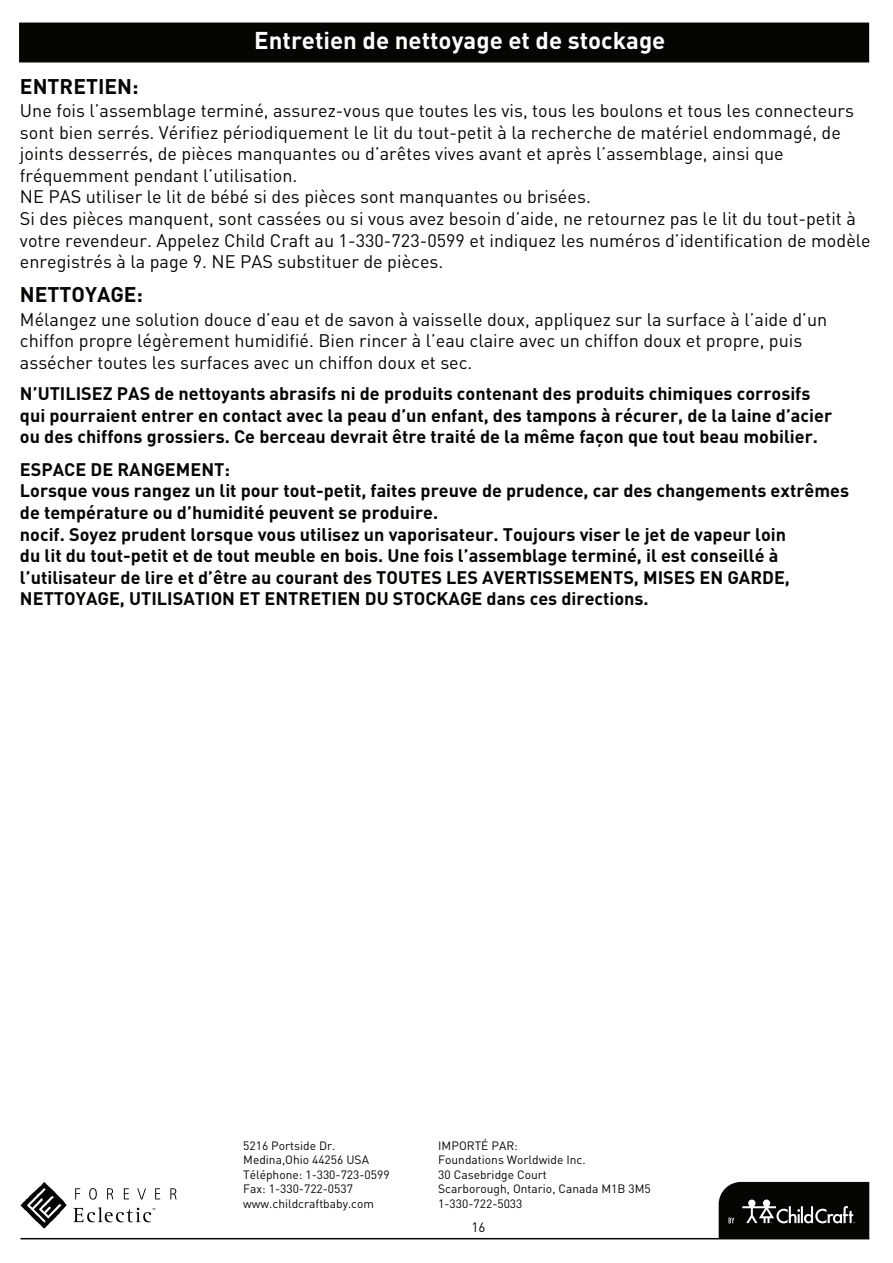
<style>
.page{position:relative;width:893px;height:1263px;background:#fff}
.page>*{position:absolute;margin:0;border:0;box-sizing:border-box;transform-origin:0 0}
.t1{font:700 24px "DIN Pro";color:#fff}
.t2{font:700 21px "DIN Pro";color:#050504}
.t3{font:18px/21.6px "DIN Pro";color:#050504}
.t4{font:700 18px/21.6px "DIN Pro";color:#050504}
.t5{font:13.5px "DIN Pro";color:#040503}
.t6{font:12px/14.4px "DIN Pro";color:#050504}
</style>
<div class="page">
<div style="left:20px;top:23px;width:848px;height:39px;background:#050504"></div>
<hr style="left:20px;top:1238px;width:849px;height:1px;background:#050504">
<svg style="left:719px;top:1182px;width:150px;height:56px;background:#1e1e1d"></svg>
<svg style="left:20px;top:1182px;width:157px;height:46px"></svg>
<h1 class="t1" style="left:254px;top:24px;width:413px">Entretien de nettoyage et de stockage</h1>
<p class="t2" style="left:20px;top:72px;width:120px">ENTRETIEN:</p>
<p class="t3" style="left:20px;top:99px;width:852px">Une fois l’assemblage terminé, assurez-vous que toutes les vis, tous les boulons et tous les connecteurs sont bien serrés. Vérifiez périodiquement le lit du tout-petit à la recherche de matériel endommagé, de joints desserrés, de pièces manquantes ou d’arêtes vives avant et après l’assemblage, ainsi que fréquemment pendant l’utilisation.<br>NE PAS utiliser le lit de bébé si des pièces sont manquantes ou brisées.<br>Si des pièces manquent, sont cassées ou si vous avez besoin d’aide, ne retournez pas le lit du tout-petit à votre revendeur. Appelez Child Craft au 1-330-723-0599 et indiquez les numéros d’identification de modèle enregistrés à la page 9. NE PAS substituer de pièces.</p>
<p class="t2" style="left:20px;top:280px;width:125px">NETTOYAGE:</p>
<p class="t3" style="left:20px;top:308px;width:809px">Mélangez une solution douce d’eau et de savon à vaisselle doux, appliquez sur la surface à l’aide d’un chiffon propre légèrement humidifié. Bien rincer à l’eau claire avec un chiffon doux et propre, puis assécher toutes les surfaces avec un chiffon doux et sec.</p>
<p class="t4" style="left:20px;top:382px;width:814px">N’UTILISEZ PAS de nettoyants abrasifs ni de produits contenant des produits chimiques corrosifs qui pourraient entrer en contact avec la peau d’un enfant, des tampons à récurer, de la laine d’acier ou des chiffons grossiers. Ce berceau devrait être traité de la même façon que tout beau mobilier.</p>
<p class="t4" style="left:20px;top:458px;width:831px">ESPACE DE RANGEMENT:<br>Lorsque vous rangez un lit pour tout-petit, faites preuve de prudence, car des changements extrêmes de température ou d’humidité peuvent se produire.<br>nocif. Soyez prudent lorsque vous utilisez un vaporisateur. Toujours viser le jet de vapeur loin<br>du lit du tout-petit et de tout meuble en bois. Une fois l’assemblage terminé, il est conseillé à l’utilisateur de lire et d’être au courant des TOUTES LES AVERTISSEMENTS, MISES EN GARDE, NETTOYAGE, UTILISATION ET ENTRETIEN DU STOCKAGE dans ces directions.</p>
<p class="t6" style="left:243px;top:1138px;width:148px">5216 Portside Dr.<br>Medina,Ohio 44256 USA<br>Téléphone: 1-330-723-0599<br>Fax: 1-330-722-0537 www.childcraftbaby.com</p>
<p class="t6" style="left:438px;top:1138px;width:214px">IMPORTÉ PAR:<br>Foundations Worldwide Inc.<br>30 Casebridge Court<br>Scarborough, Ontario, Canada M1B 3M5<br>1-330-722-5033</p>
<p class="t5" style="left:472px;top:1218px;width:16px">16</p>
</div>
